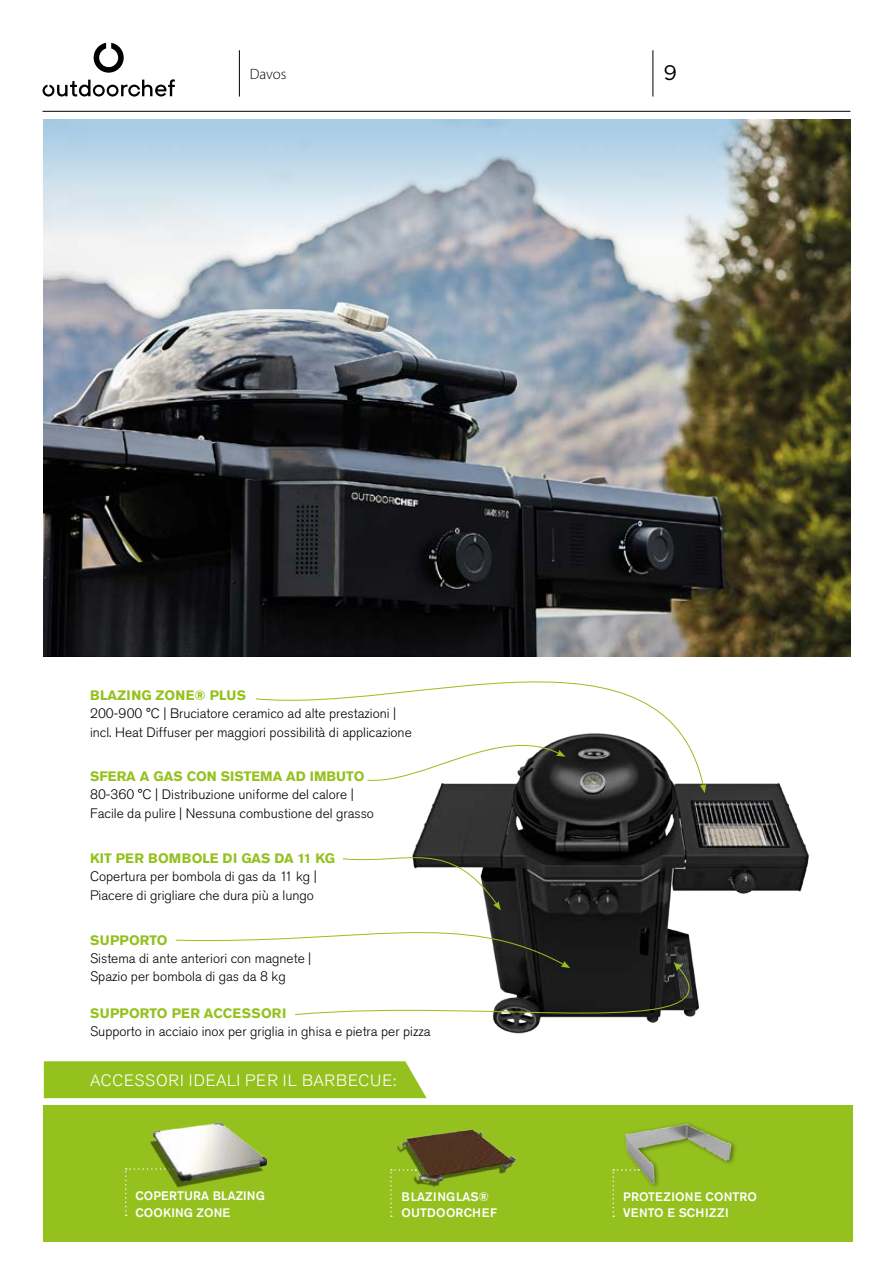
<style>
.page{position:relative;width:893px;height:1263px;background:#fff}
.page>*{position:absolute;margin:0;border:0;box-sizing:border-box;transform-origin:0 0}
.t1{font:21px "Gotham";color:#000}
.t2{font:300 16.35px "Akzidenz Grotesk Pro";letter-spacing:.05em;color:#fff}
.t3{font:300 15px "Myriad Pro";letter-spacing:-.005em;color:#000}
.t4{font:300 13.65px/18.5px "Akzidenz Grotesk Pro";color:#000}
.t5{font:700 13.65px "Akzidenz Grotesk Pro";color:#95c11f}
.t6{font:700 13.65px "Akzidenz Grotesk Pro";letter-spacing:.02em;color:#95c11f}
.t7{font:500 12.3px/16.4px "Akzidenz Grotesk Pro";letter-spacing:.01em;color:#fff}
</style>
<div class="page">
<hr style="left:43px;top:111px;width:807px;height:1px;background:#000">
<hr style="left:653px;top:50px;width:1px;height:47px;background:#000">
<svg style="left:43px;top:79px;width:132px;height:18px"></svg>
<svg style="left:94px;top:43px;width:30px;height:30px"></svg>
<hr style="left:239px;top:50px;width:1px;height:47px;background:#000">
<img style="left:44px;top:119px;width:806px;height:538px">
<div style="left:44px;top:1105px;width:809px;height:137px;background:#95c11f"></div>
<div style="left:44px;top:1061px;width:345px;height:37px;background:#95c11f"></div>
<img style="left:389px;top:783px;width:421px;height:316px">
<svg style="left:255px;top:681px;width:450px;height:106px"></svg>
<svg style="left:700px;top:784px;width:6px;height:9px"></svg>
<svg style="left:175px;top:836px;width:570px;height:208px"></svg>
<svg style="left:390px;top:1194px;width:3px;height:23px"></svg>
<img style="left:390px;top:1129px;width:127px;height:65px">
<svg style="left:125px;top:1168px;width:19px;height:48px"></svg>
<img style="left:146px;top:1122px;width:122px;height:66px">
<svg style="left:613px;top:1189px;width:2px;height:28px"></svg>
<img style="left:613px;top:1123px;width:123px;height:64px">
<svg style="left:492px;top:507px;width:4px;height:4px"></svg>
<svg style="left:492px;top:539px;width:4px;height:5px"></svg>
<svg style="left:492px;top:572px;width:4px;height:4px"></svg>
<svg style="left:492px;top:588px;width:4px;height:5px"></svg>
<svg style="left:492px;top:605px;width:4px;height:4px"></svg>
<svg style="left:492px;top:637px;width:4px;height:4px"></svg>
<svg style="left:492px;top:653px;width:4px;height:4px"></svg>
<p class="t3" style="left:250px;top:65px;width:38px">Davos</p>
<h1 class="t1" style="left:663px;top:61px;width:15px">9</h1>
<p class="t6" style="left:90px;top:686px;width:157px">BLAZING ZONE® PLUS</p>
<p class="t4" style="left:90px;top:704px;width:323px">200-900 °C | Bruciatore ceramico ad alte prestazioni | incl. Heat Diffuser per maggiori possibilità di applicazione</p>
<p class="t5" style="left:90px;top:767px;width:276px">SFERA A GAS CON SISTEMA AD IMBUTO</p>
<p class="t4" style="left:90px;top:785px;width:285px">80-360 °C | Distribuzione uniforme del calore |<br>Facile da pulire | Nessuna combustione del grasso</p>
<p class="t5" style="left:90px;top:849px;width:246px">KIT PER BOMBOLE DI GAS DA 11 KG</p>
<p class="t4" style="left:90px;top:867px;width:228px">Copertura per bombola di gas da 11 kg |<br>Piacere di grigliare che dura più a lungo</p>
<p class="t5" style="left:90px;top:931px;width:79px">SUPPORTO</p>
<p class="t4" style="left:90px;top:949px;width:223px">Sistema di ante anteriori con magnete |<br>Spazio per bombola di gas da 8 kg</p>
<p class="t5" style="left:90px;top:1004px;width:198px">SUPPORTO PER ACCESSORI</p>
<p class="t4" style="left:90px;top:1022px;width:342px">Supporto in acciaio inox per griglia in ghisa e pietra per pizza</p>
<p class="t2" style="left:90px;top:1070px;width:308px">ACCESSORI IDEALI PER IL BARBECUE:</p>
<p class="t7" style="left:135px;top:1188px;width:131px">COPERTURA BLAZING<br>COOKING ZONE</p>
<p class="t7" style="left:623px;top:1188px;width:135px">PROTEZIONE CONTRO<br>VENTO E SCHIZZI</p>
<p class="t7" style="left:402px;top:1188px;width:97px">BLAZINGLAS®<br>OUTDOORCHEF</p>
</div>
